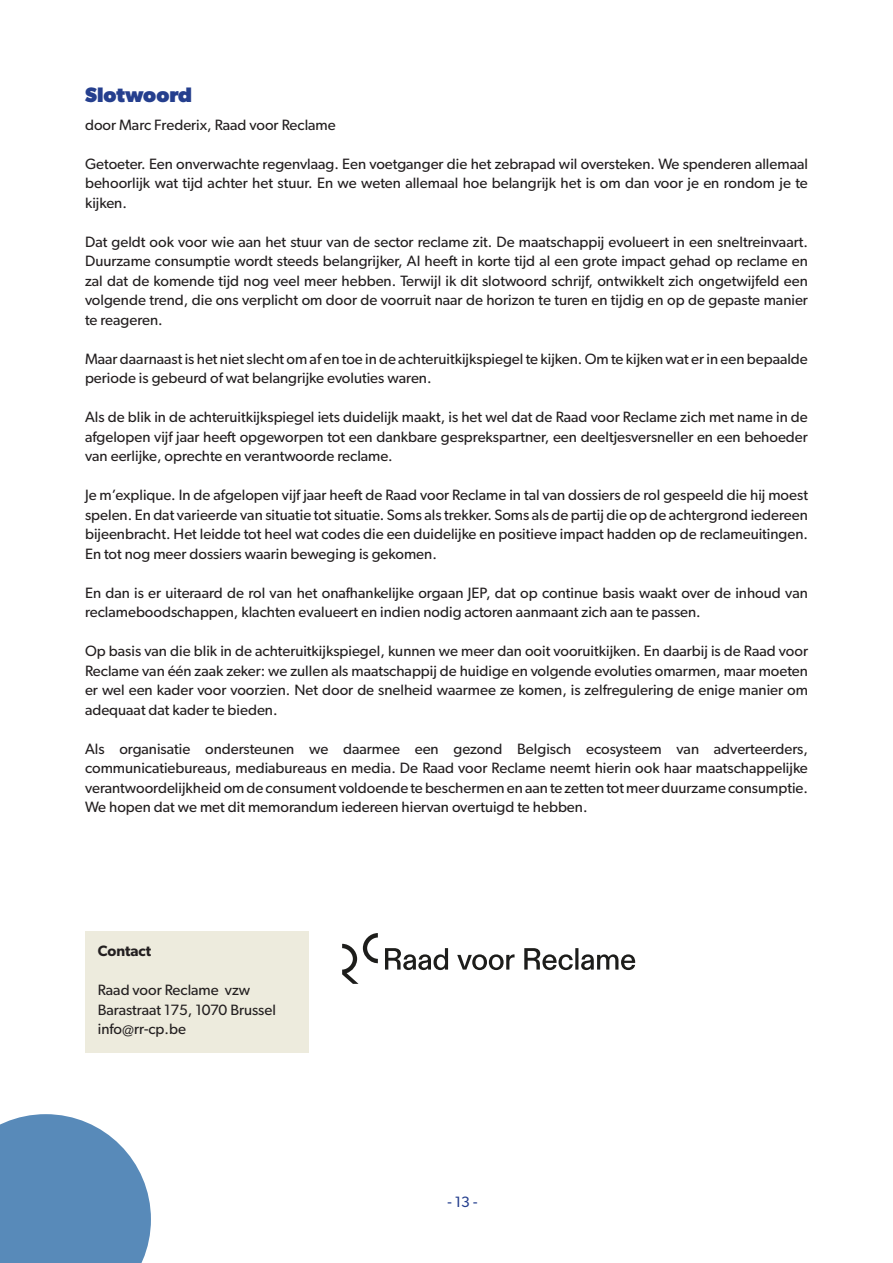
<style>
.page{position:relative;width:893px;height:1263px;background:#fff}
.page>*{position:absolute;margin:0;border:0;box-sizing:border-box;transform-origin:0 0}
.TITEL_1{font:700 21px "Gibson";color:#253f8e}
.BODY{font:15px/19.5px "Gibson";color:#231f20;text-align:justify}
.BODY-2{font:600 15px "Gibson";color:#231f20}
.t1{font:15px "Gibson";color:#253f8e}
</style>
<div class="page">
<div style="left:85px;top:931px;width:223px;height:121px;background:#edebdd"></div>
<svg style="left:0;top:1114px;width:151px;height:149px;background:#6c98c1"></svg>
<svg style="left:342px;top:933px;width:293px;height:51px"></svg>
<p class="TITEL_1" style="left:85px;top:82px;width:109px">Slotwoord</p>
<p class="BODY" style="left:85px;top:115px;width:252px">door Marc Frederix, Raad voor Reclame</p>
<p class="BODY" style="left:85px;top:154px;width:724px">Getoeter. Een onverwachte regenvlaag. Een voetganger die het zebrapad wil oversteken. We spenderen allemaal behoorlijk wat tijd achter het stuur. En we weten allemaal hoe belangrijk het is om dan voor je en rondom je te kijken.</p>
<p class="BODY" style="left:85px;top:232px;width:724px">Dat geldt ook voor wie aan het stuur van de sector reclame zit. De maatschappij evolueert in een sneltreinvaart.<br>Duurzame consumptie wordt steeds belangrijker, AI heeft in korte tijd al een grote impact gehad op reclame en zal dat de komende tijd nog veel meer hebben. Terwijl ik dit slotwoord schrijf, ontwikkelt zich ongetwijfeld een volgende trend, die ons verplicht om door de voorruit naar de horizon te turen en tijdig en op de gepaste manier te reageren.</p>
<p class="BODY" style="left:85px;top:349px;width:724px">Maar daarnaast is het niet slecht om af en toe in de achteruitkijkspiegel te kijken. Om te kijken wat er in een bepaalde periode is gebeurd of wat belangrijke evoluties waren.</p>
<p class="BODY" style="left:85px;top:407px;width:724px">Als de blik in de achteruitkijkspiegel iets duidelijk maakt, is het wel dat de Raad voor Reclame zich met name in de afgelopen vijf jaar heeft opgeworpen tot een dankbare gesprekspartner, een deeltjesversneller en een behoeder van eerlijke, oprechte en verantwoorde reclame.</p>
<p class="BODY" style="left:85px;top:485px;width:724px">Je m’explique. In de afgelopen vijf jaar heeft de Raad voor Reclame in tal van dossiers de rol gespeeld die hij moest spelen. En dat varieerde van situatie tot situatie. Soms als trekker. Soms als de partij die op de achtergrond iedereen bijeenbracht. Het leidde tot heel wat codes die een duidelijke en positieve impact hadden op de reclameuitingen.<br>En tot nog meer dossiers waarin beweging is gekomen.</p>
<p class="BODY" style="left:85px;top:583px;width:724px">En dan is er uiteraard de rol van het onafhankelijke orgaan JEP, dat op continue basis waakt over de inhoud van reclameboodschappen, klachten evalueert en indien nodig actoren aanmaant zich aan te passen.</p>
<p class="BODY" style="left:85px;top:641px;width:724px">Op basis van die blik in de achteruitkijkspiegel, kunnen we meer dan ooit vooruitkijken. En daarbij is de Raad voor Reclame van één zaak zeker: we zullen als maatschappij de huidige en volgende evoluties omarmen, maar moeten er wel een kader voor voorzien. Net door de snelheid waarmee ze komen, is zelfregulering de enige manier om adequaat dat kader te bieden.</p>
<p class="BODY" style="left:85px;top:739px;width:724px">Als organisatie ondersteunen we daarmee een gezond Belgisch ecosysteem van adverteerders, communicatiebureaus, mediabureaus en media. De Raad voor Reclame neemt hierin ook haar maatschappelijke verantwoordelijkheid om de consument voldoende te beschermen en aan te zetten tot meer duurzame consumptie.<br>We hopen dat we met dit memorandum iedereen hiervan overtuigd te hebben.</p>
<p class="BODY-2" style="left:98px;top:942px;width:55px">Contact</p>
<p class="BODY" style="left:98px;top:980px;width:154px">Raad voor Reclame vzw</p>
<p class="BODY" style="left:98px;top:999px;width:180px">Barastraat 175, 1070 Brussel</p>
<p class="BODY" style="left:98px;top:1019px;width:90px">info@rr-cp.be</p>
<p class="t1" style="left:447px;top:1193px;width:32px">- 13 -</p>
</div>
